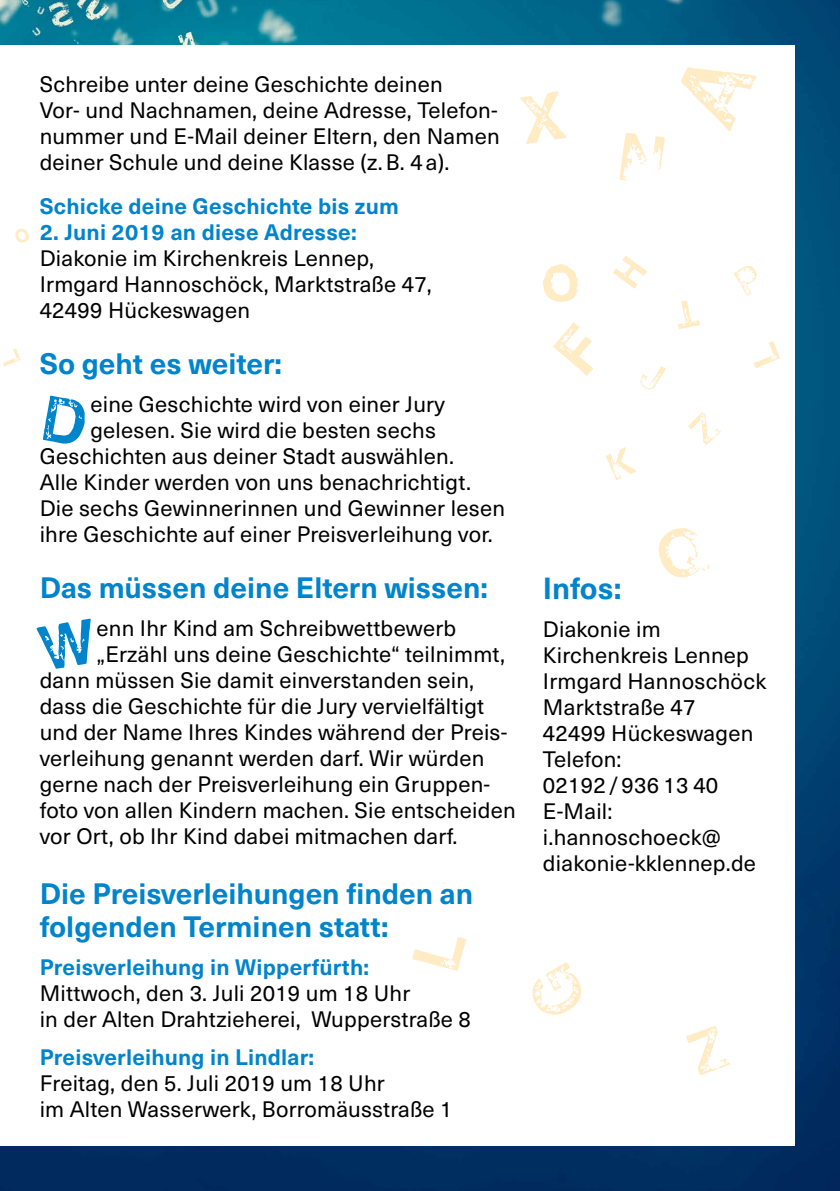
<style>
.page{position:relative;width:840px;height:1191px;background:#fff}
.page>*{position:absolute;margin:0;border:0;box-sizing:border-box;transform-origin:0 0}
.t1{font:700 30px "Neue Haas Unica Pro";letter-spacing:-.005em;color:#0084cc}
.t2{font:700 29px/33px "Neue Haas Unica Pro";color:#0084cc}
.t3{font:22px/26px "Neue Haas Unica Pro";letter-spacing:.01em;color:#000}
.t4{font:700 22px "Neue Haas Unica Pro";letter-spacing:.01em;color:#0084cc}
</style>
<div class="page">
<img style="left:0;top:0;width:839px;height:1191px">
<div style="left:0;top:45px;width:794px;height:1100px;background:#fff"></div>
<svg style="left:553px;top:322px;width:40px;height:54px"></svg>
<svg style="left:532px;top:962px;width:49px;height:53px"></svg>
<svg style="left:412px;top:937px;width:54px;height:33px"></svg>
<svg style="left:619px;top:133px;width:45px;height:48px"></svg>
<svg style="left:543px;top:264px;width:34px;height:38px"></svg>
<svg style="left:658px;top:528px;width:51px;height:50px"></svg>
<svg style="left:520px;top:91px;width:46px;height:53px"></svg>
<svg style="left:686px;top:1026px;width:43px;height:49px"></svg>
<svg style="left:3px;top:348px;width:18px;height:18px"></svg>
<svg style="left:15px;top:228px;width:14px;height:15px"></svg>
<svg style="left:613px;top:256px;width:33px;height:33px"></svg>
<svg style="left:640px;top:366px;width:26px;height:24px"></svg>
<svg style="left:605px;top:447px;width:31px;height:33px"></svg>
<svg style="left:753px;top:341px;width:26px;height:27px"></svg>
<svg style="left:733px;top:266px;width:23px;height:30px"></svg>
<svg style="left:678px;top:300px;width:21px;height:29px"></svg>
<svg style="left:688px;top:412px;width:32px;height:33px"></svg>
<svg style="left:681px;top:67px;width:75px;height:64px"></svg>
<svg style="left:43px;top:395px;width:42px;height:48px"></svg>
<svg style="left:36px;top:618px;width:55px;height:51px"></svg>
<p class="t3" style="left:40px;top:71px;width:461px">Schreibe unter deine Geschichte deinen<br>Vor- und Nachnamen, deine Adresse, Telefon&shy;nummer und E-Mail deiner Eltern, den Namen deiner Schule und deine Klasse (z.B. 4 a).</p>
<p class="t4" style="left:40px;top:193px;width:360px">Schicke deine Geschichte bis zum</p>
<p class="t4" style="left:40px;top:219px;width:318px">2. Juni 2019 an diese Adresse:</p>
<p class="t3" style="left:40px;top:245px;width:393px">Diakonie im Kirchenkreis Lennep,<br>Irmgard Hannoschöck, Marktstraße 47,<br>42499 Hückeswagen</p>
<h2 class="t2" style="left:40px;top:347px;width:244px">So geht es weiter:</h2>
<p class="t3" style="left:90px;top:391px;width:356px">eine Geschichte wird von einer Jury</p>
<p class="t3" style="left:90px;top:417px;width:347px">gelesen. Sie wird die besten sechs</p>
<p class="t3" style="left:40px;top:443px;width:415px">Geschichten aus deiner Stadt auswählen.</p>
<p class="t3" style="left:40px;top:469px;width:432px">Alle Kinder werden von uns benachrichtigt.</p>
<p class="t3" style="left:40px;top:495px;width:466px">Die sechs Gewinnerinnen und Gewinner lesen</p>
<p class="t3" style="left:40px;top:521px;width:454px">ihre Geschichte auf einer Preisverleihung vor.</p>
<h2 class="t2" style="left:40px;top:571px;width:449px">Das müssen deine Eltern wissen:</h2>
<p class="t3" style="left:96px;top:615px;width:361px">enn Ihr Kind am Schreibwettbewerb</p>
<p class="t3" style="left:96px;top:641px;width:410px">„Erzähl uns deine Geschichte“ teilnimmt,</p>
<p class="t3" style="left:40px;top:667px;width:436px">dann müssen Sie damit einverstanden sein,</p>
<p class="t3" style="left:40px;top:693px;width:446px">dass die Geschichte für die Jury vervielfältigt</p>
<p class="t3" style="left:40px;top:719px;width:469px">und der Name Ihres Kindes während der Preis-</p>
<p class="t3" style="left:40px;top:745px;width:446px">verleihung genannt werden darf. Wir würden</p>
<p class="t3" style="left:40px;top:771px;width:451px">gerne nach der Preisverleihung ein Gruppen-</p>
<p class="t3" style="left:40px;top:797px;width:477px">foto von allen Kindern machen. Sie entscheiden</p>
<p class="t3" style="left:40px;top:824px;width:419px">vor Ort, ob Ihr Kind dabei mitmachen darf.</p>
<h2 class="t2" style="left:40px;top:877px;width:434px">Die Preisverleihungen finden an folgenden Terminen statt:</h2>
<p class="t4" style="left:40px;top:954px;width:331px">Preisverleihung in Wipperfürth:</p>
<p class="t3" style="left:40px;top:980px;width:432px">Mittwoch, den 3. Juli 2019 um 18 Uhr<br>in der Alten Drahtzieherei, Wupperstraße 8</p>
<p class="t4" style="left:40px;top:1044px;width:276px">Preisverleihung in Lindlar:</p>
<p class="t3" style="left:40px;top:1070px;width:414px">Freitag, den 5. Juli 2019 um 18 Uhr<br>im Alten Wasserwerk, Borromäusstraße 1</p>
<h1 class="t1" style="left:542px;top:570px;width:80px">Infos:</h1>
<p class="t3" style="left:542px;top:616px;width:225px">Diakonie im<br>Kirchenkreis Lennep<br>Irmgard Hannoschöck<br>Marktstraße 47<br>42499 Hückeswagen<br>Telefon:<br>02192 /936 13 40<br>E-Mail: i.hannoschoeck@ diakonie-kklennep.de</p>
</div>
